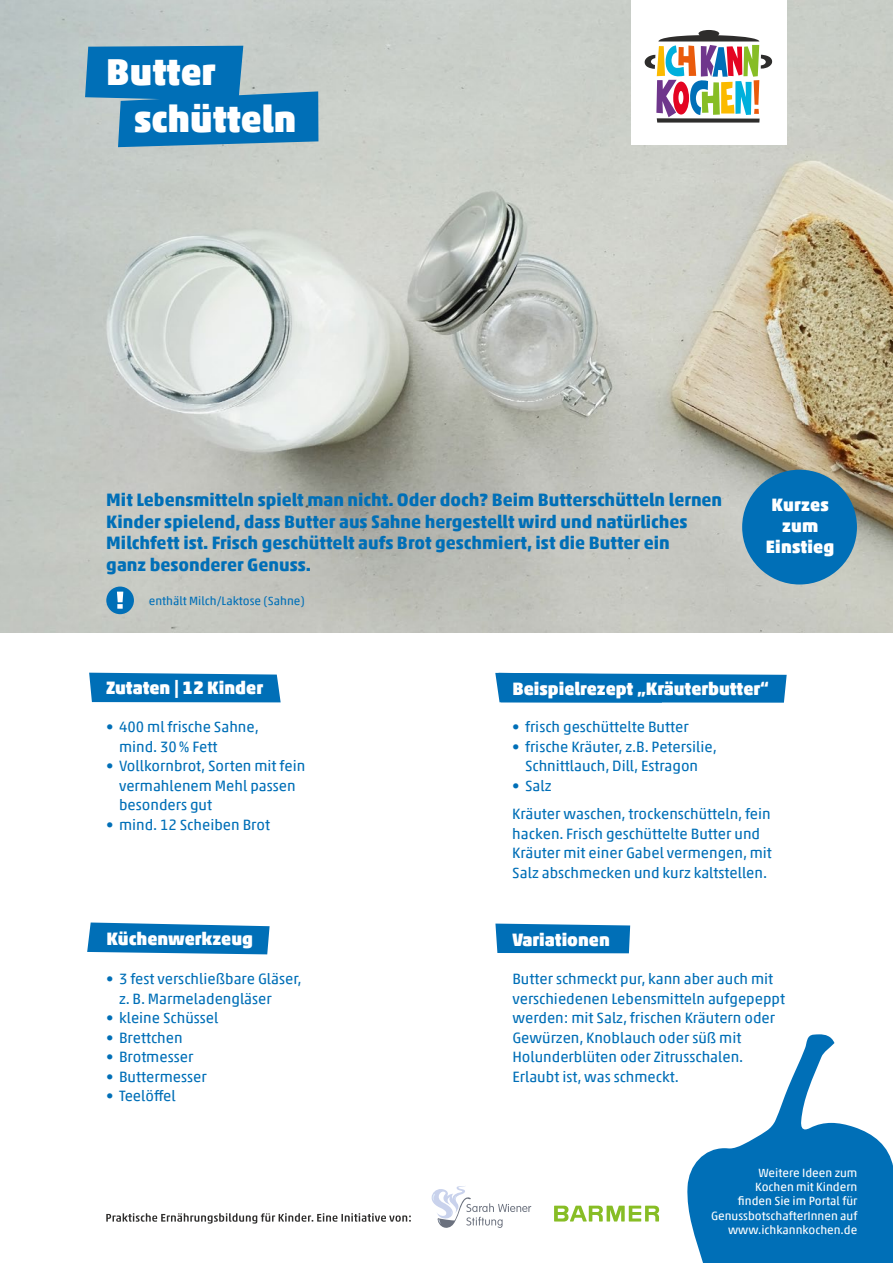
<style>
.page{position:relative;width:893px;height:1263px;background:#fff}
.page>*{position:absolute;margin:0;border:0;box-sizing:border-box;transform-origin:0 0}
.t1{font:900 37.5px/47.5px "Akko Pro";color:#fff}
.t2{font:700 18px/21.6px "Akko Pro";color:#006fb7}
.t3{font:900 18px/21px "Akko Pro";color:#fff;text-align:center}
.t4{font:15px/19.5px "Akko Pro";color:#006fb7}
.t5{font:12px/14.4px "Akko Pro";color:#fff;text-align:right}
.t6{font:12px "Akko Pro";color:#006fb7}
</style>
<div class="page">
<img style="left:0;top:0;width:893px;height:632px">
<svg style="left:85px;top:46px;width:233px;height:101px;background:#3286bb"></svg>
<svg style="left:87px;top:922px;width:183px;height:32px;background:#1d7fbf"></svg>
<svg style="left:495px;top:673px;width:292px;height:30px;background:#0d76ba"></svg>
<svg style="left:495px;top:923px;width:135px;height:30px;background:#1078bb"></svg>
<div style="left:89px;top:673px;width:192px;height:29px;background:#006fb7"></div>
<div style="left:106px;top:586px;width:28px;height:28px;background:#006fb7;border-radius:50%"></div>
<svg style="left:117px;top:592px;width:6px;height:17px"></svg>
<div style="left:631px;top:0;width:156px;height:145px;background:#fff"></div>
<svg style="left:644px;top:30px;width:128px;height:93px"></svg>
<svg style="left:687px;top:1034px;width:206px;height:229px;fill:#006fb7"></svg>
<svg style="left:432px;top:1186px;width:99px;height:42px"></svg>
<svg style="left:554px;top:1206px;width:105px;height:15px"></svg>
<svg style="left:106px;top:1213px;width:305px;height:10px"></svg>
<div style="left:742px;top:470px;width:115px;height:114px;background:#006fb7;border-radius:50%"></div>
<h1 class="t1" style="left:134px;top:48px;width:164px;text-indent:-28px">Butter schütteln</h1>
<p class="t2" style="left:106px;top:489px;width:617px">Mit Lebensmitteln spielt man nicht. Oder doch? Beim Butterschütteln lernen Kinder spielend, dass Butter aus Sahne hergestellt wird und natürliches Milchfett ist. Frisch geschüttelt aufs Brot geschmiert, ist die Butter ein<br>ganz besonderer Genuss.</p>
<p class="t6" style="left:149px;top:594px;width:157px">enthält Milch/Laktose (Sahne)</p>
<p class="t3" style="left:766px;top:494px;width:70px">Kurzes zum<br>Einstieg</p>
<p class="t3" style="left:106px;top:677px;width:158px">Zutaten | 12 Kinder</p>
<p class="t4" style="left:119px;top:717px;width:141px;text-indent:-13px">• 400 ml frische Sahne, mind. 30% Fett</p>
<p class="t4" style="left:119px;top:756px;width:188px;text-indent:-13px">• Vollkornbrot, Sorten mit fein vermahlenem Mehl passen besonders gut</p>
<p class="t4" style="left:106px;top:814px;width:165px">• mind. 12 Scheiben Brot</p>
<p class="t3" style="left:107px;top:928px;width:148px">Küchenwerkzeug</p>
<p class="t4" style="left:119px;top:969px;width:184px;text-indent:-13px">• 3 fest verschließbare Gläser, z. B. Marmeladengläser</p>
<p class="t4" style="left:106px;top:1008px;width:114px">• kleine Schüssel</p>
<p class="t4" style="left:106px;top:1028px;width:78px">• Brettchen</p>
<p class="t4" style="left:106px;top:1047px;width:89px">• Brotmesser</p>
<p class="t4" style="left:106px;top:1067px;width:102px">• Buttermesser</p>
<p class="t4" style="left:106px;top:1086px;width:71px">• Teelöffel</p>
<p class="t3" style="left:513px;top:678px;width:258px">Beispielrezept „Kräuterbutter“</p>
<p class="t4" style="left:512px;top:717px;width:178px">• frisch geschüttelte Butter</p>
<p class="t4" style="left:512px;top:736px;width:206px;text-align:center">• frische Kräuter, z.B. Petersilie,<br>Schnittlauch, Dill, Estragon</p>
<p class="t4" style="left:512px;top:771px;width:260px;line-height:28.5px">• Salz<br>Kräuter waschen, trockenschütteln, fein</p>
<p class="t4" style="left:512px;top:823px;width:261px">hacken. Frisch geschüttelte Butter und<br>Kräuter mit einer Gabel vermengen, mit<br>Salz abschmecken und kurz kaltstellen.</p>
<p class="t3" style="left:512px;top:678px;width:99px">Variationen</p>
<p class="t3" style="left:512px;top:929px;width:99px">Variationen</p>
<p class="t4" style="left:512px;top:969px;width:274px">Butter schmeckt pur, kann aber auch mit verschiedenen Lebensmitteln aufgepeppt werden: mit Salz, frischen Kräutern oder Gewürzen, Knoblauch oder süß mit Holunderblüten oder Zitrusschalen.<br>Erlaubt ist, was schmeckt.</p>
<p class="t5" style="left:711px;top:1165px;width:148px">Weitere Ideen zum<br>Kochen mit Kindern<br>finden Sie im Portal für<br>GenussbotschafterInnen auf www.ichkannkochen.de</p>
</div>
